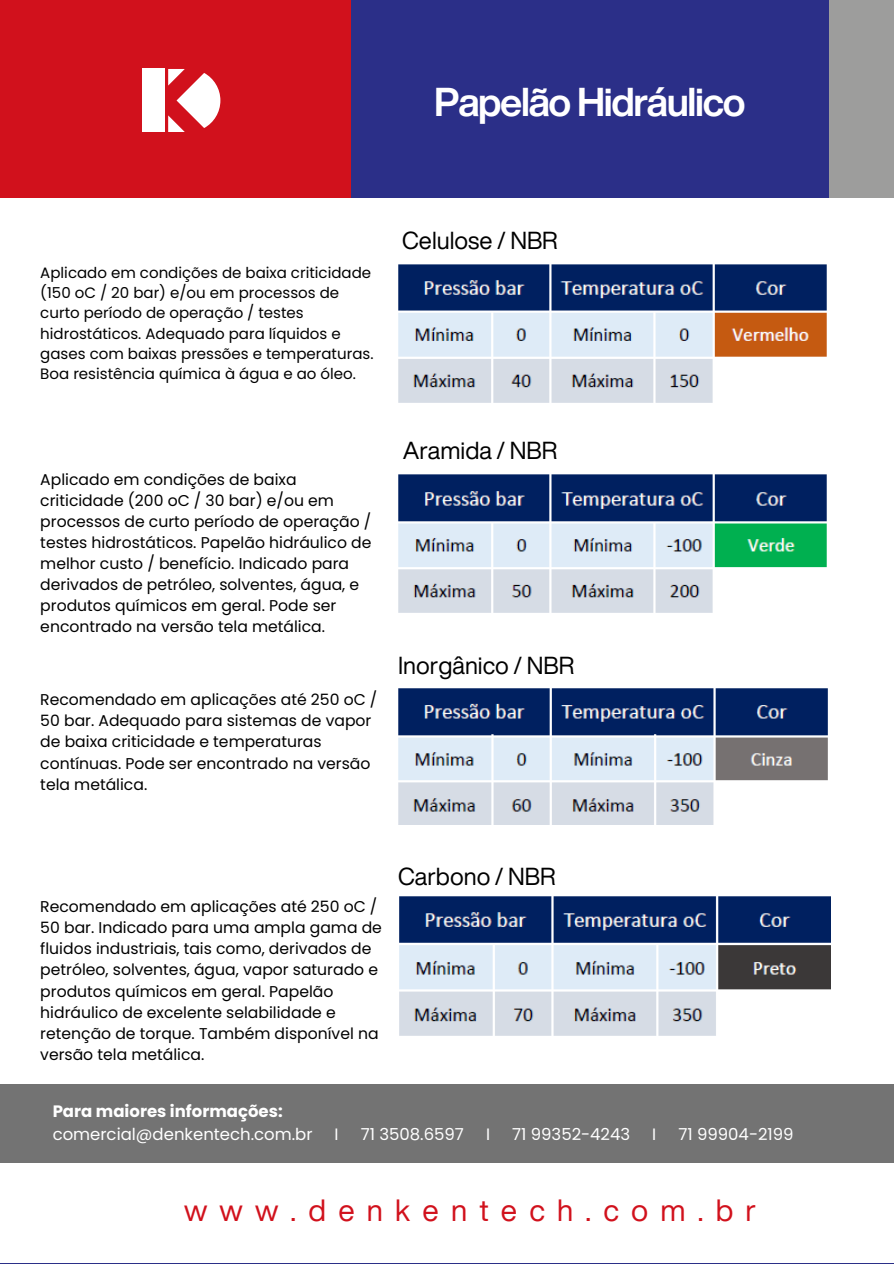
<style>
.page{position:relative;width:894px;height:1264px;background:#fff}
.page>*{position:absolute;margin:0;border:0;box-sizing:border-box;transform-origin:0 0}
.t1{font:700 39.3px "Helvetica Now Display";letter-spacing:-.035em;color:#fff}
.t2{font:30px "Helvetica Now Display";letter-spacing:.405em;color:#d1111c}
.t3{font:24px "Helvetica Now Display";color:#000}
.t4{font:16.5px "Poppins";color:#fff}
.t5{font:700 16.5px "Poppins";color:#fff}
.t6{font:15.6px/21.1px "Poppins";color:#000}
.t7{font:15px/20.2px "Poppins";color:#000}
</style>
<div class="page">
<div style="left:0;top:0;width:893px;height:1263px;background:#2b2f88"></div>
<div style="left:0;top:0;width:350px;height:198px;background:#d1111c"></div>
<div style="left:828px;top:0;width:65px;height:198px;background:#9d9d9c"></div>
<div style="left:0;top:198px;width:893px;height:1064px;background:#fff"></div>
<div style="left:0;top:1084px;width:893px;height:79px;background:#737373"></div>
<div style="left:142px;top:69px;width:23px;height:63px;background:#fff"></div>
<svg style="left:168px;top:69px;width:52px;height:63px"></svg>
<img style="left:398px;top:474px;width:429px;height:139px">
<img style="left:398px;top:264px;width:429px;height:139px">
<img style="left:398px;top:688px;width:430px;height:136px">
<img style="left:399px;top:896px;width:431px;height:140px">
<p class="t1" style="left:434px;top:72px;width:312px">Papelão Hidráulico</p>
<p class="t7" style="left:40px;top:262px;width:334px">Aplicado em condições de baixa criticidade (150 oC / 20 bar) e/ou em processos de curto período de operação / testes hidrostáticos. Adequado para líquidos e gases com baixas pressões e temperaturas.<br>Boa resistência química à água e ao óleo.</p>
<h3 class="t3" style="left:402px;top:222px;width:157px">Celulose / NBR</h3>
<h3 class="t6" style="left:40px;top:468px;width:332px">Aplicado em condições de baixa criticidade (200 oC / 30 bar) e/ou em processos de curto período de operação / testes hidrostáticos. Papelão hidráulico de melhor custo / benefício. Indicado para derivados de petróleo, solventes, água, e produtos químicos em geral. Pode ser encontrado na versão tela metálica.</h3>
<p class="t6" style="left:40px;top:689px;width:338px">Recomendado em aplicações até 250 oC / 50 bar. Adequado para sistemas de vapor de baixa criticidade e temperaturas contínuas. Pode ser encontrado na versão tela metálica.</p>
<p class="t3" style="left:402px;top:432px;width:156px">Aramida / NBR</p>
<p class="t3" style="left:398px;top:647px;width:177px">Inorgânico / NBR</p>
<p class="t6" style="left:40px;top:896px;width:343px">Recomendado em aplicações até 250 oC / 50 bar. Indicado para uma ampla gama de fluidos industriais, tais como, derivados de petróleo, solventes, água, vapor saturado e produtos químicos em geral. Papelão hidráulico de excelente selabilidade e retenção de torque. Também disponível na versão tela metálica.</p>
<p class="t3" style="left:398px;top:857px;width:159px">Carbono / NBR</p>
<h3 class="t5" style="left:53px;top:1099px;width:231px">Para maiores informações:</h3>
<p class="t4" style="left:53px;top:1122px;width:261px">comercial@denkentech.com.br</p>
<p class="t4" style="left:334px;top:1122px;width:6px">I</p>
<p class="t4" style="left:360px;top:1122px;width:105px">71 3508.6597</p>
<p class="t4" style="left:486px;top:1122px;width:6px">I</p>
<p class="t4" style="left:512px;top:1122px;width:120px">71 99352-4243</p>
<p class="t4" style="left:652px;top:1122px;width:6px">I</p>
<p class="t4" style="left:678px;top:1122px;width:117px">71 99904-2199</p>
<p class="t2" style="left:184px;top:1187px;width:573px">www.denkentech.com.br</p>
</div>
